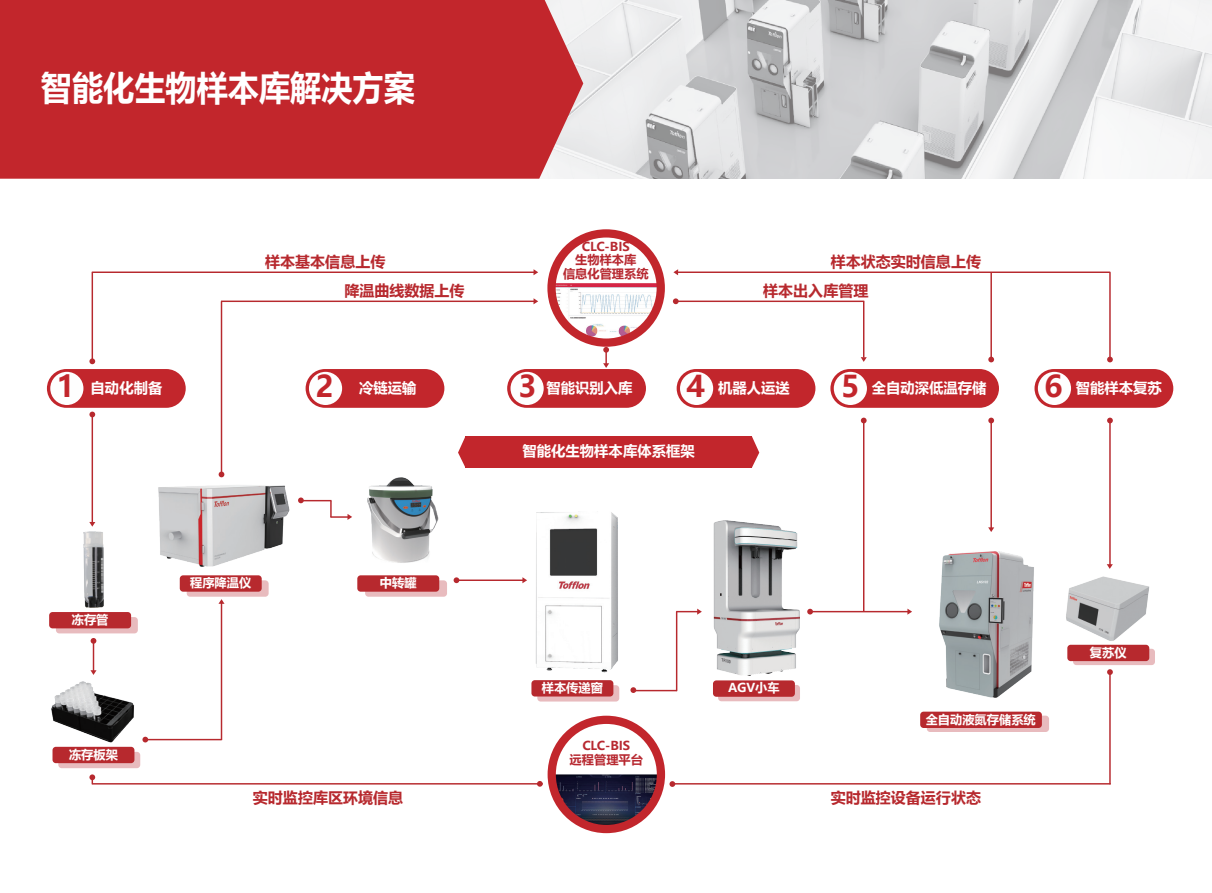
<style>
.page{position:relative;width:1212px;height:893px;background:#fff}
.page>*{position:absolute;margin:0;border:0;box-sizing:border-box;transform-origin:0 0}
.t1{font:700 34.05px "Microsoft Ya Hei";color:#fff;scale:.91 1}
.t2{font:700 29.7px "Microsoft Ya Hei";color:#c2262c}
.t3{font:700 15px "Microsoft Ya Hei";color:#b7292e}
.t4{font:700 14.4px "Microsoft Ya Hei";color:#fff}
.t5{font:700 12.3px "Microsoft Ya Hei";color:#fff}
.t6{font:700 12.3px/13.6px "Microsoft Ya Hei";color:#b72830;text-align:center}
.s1{font-size:29.7px;color:#c2262c}
</style>
<div class="page">
<img style="left:583px;top:0;width:629px;height:179px">
<div style="left:0;top:0;width:583px;height:179px;background:#c2262c"></div>
<hr style="left:1109px;top:422px;width:2px;height:144px;background:#b7292e">
<div style="left:47px;top:369px;width:139px;height:39px;background:#c2262c;border-radius:19px"></div>
<div style="left:50px;top:372px;width:33px;height:33px;background:#fefefe;border-radius:50%"></div>
<div style="left:465px;top:436px;width:287px;height:31px;background:#c2262c"></div>
<svg style="left:752px;top:436px;width:7px;height:31px"></svg>
<svg style="left:458px;top:437px;width:7px;height:30px"></svg>
<div style="left:306px;top:369px;width:138px;height:39px;background:#c2262c;border-radius:19px"></div>
<div style="left:309px;top:372px;width:33px;height:33px;background:#fefefe;border-radius:50%"></div>
<div style="left:507px;top:369px;width:139px;height:39px;background:#c2262c;border-radius:19px"></div>
<div style="left:510px;top:372px;width:34px;height:33px;background:#fefefe;border-radius:50%"></div>
<div style="left:677px;top:369px;width:138px;height:39px;background:#c2262c;border-radius:19px"></div>
<div style="left:680px;top:372px;width:33px;height:33px;background:#fefefe;border-radius:50%"></div>
<div style="left:830px;top:369px;width:169px;height:39px;background:#c2262c;border-radius:19px"></div>
<div style="left:834px;top:372px;width:33px;height:33px;background:#fefefe;border-radius:50%"></div>
<div style="left:1034px;top:369px;width:139px;height:39px;background:#c2262c;border-radius:19px"></div>
<div style="left:1038px;top:372px;width:33px;height:33px;background:#fefefe;border-radius:50%"></div>
<div style="left:56px;top:617px;width:82px;height:16px;background:linear-gradient(to right,#e8bbbe,#e8bbbe);border-radius:3px"></div>
<div style="left:49px;top:612px;width:82px;height:16px;background:#b7292e;border-radius:3px"></div>
<svg style="left:58px;top:752px;width:82px;height:16px"></svg>
<div style="left:53px;top:747px;width:81px;height:16px;background:#b7292e;border-radius:3px"></div>
<div style="left:187px;top:580px;width:82px;height:17px;background:#e8bbbe;border-radius:3px"></div>
<div style="left:180px;top:575px;width:82px;height:17px;background:#b7292e;border-radius:3px"></div>
<div style="left:365px;top:580px;width:82px;height:17px;background:#e8bbbe;border-radius:3px"></div>
<div style="left:357px;top:575px;width:82px;height:17px;background:#b7292e;border-radius:3px"></div>
<svg style="left:537px;top:685px;width:82px;height:16px"></svg>
<div style="left:531px;top:680px;width:82px;height:16px;background:#b7292e;border-radius:3px"></div>
<div style="left:718px;top:685px;width:82px;height:16px;background:#e8bbbe;border-radius:3px"></div>
<div style="left:713px;top:680px;width:82px;height:17px;background:#b7292e;border-radius:3px"></div>
<div style="left:927px;top:716px;width:122px;height:16px;background:#e8bbbe;border-radius:3px"></div>
<div style="left:920px;top:712px;width:122px;height:16px;background:#b7292e;border-radius:3px"></div>
<svg style="left:1073px;top:649px;width:82px;height:16px"></svg>
<div style="left:1067px;top:645px;width:82px;height:16px;background:#b7292e;border-radius:3px"></div>
<hr style="left:92px;top:414px;width:1px;height:110px;background:#b7292e">
<hr style="left:92px;top:272px;width:1px;height:89px;background:#b7292e">
<hr style="left:92px;top:272px;width:443px;height:1px;background:#b7292e">
<hr style="left:221px;top:301px;width:314px;height:1px;background:#b7292e">
<hr style="left:221px;top:301px;width:1px;height:173px;background:#b7292e">
<hr style="left:93px;top:641px;width:1px;height:30px;background:#b7292e">
<hr style="left:92px;top:783px;width:451px;height:1px;background:#b7292e">
<hr style="left:674px;top:783px;width:437px;height:1px;background:#b7292e">
<hr style="left:1109px;top:671px;width:2px;height:113px;background:#b7292e">
<hr style="left:677px;top:272px;width:433px;height:1px;background:#b7292e">
<hr style="left:990px;top:272px;width:2px;height:88px;background:#b7292e">
<hr style="left:990px;top:420px;width:2px;height:109px;background:#b7292e">
<hr style="left:633px;top:690px;width:44px;height:1px;background:#b7292e">
<hr style="left:454px;top:579px;width:70px;height:2px;background:#b7292e">
<hr style="left:300px;top:500px;width:31px;height:1px;background:#b7292e">
<hr style="left:677px;top:301px;width:187px;height:1px;background:#b7292e">
<hr style="left:863px;top:420px;width:1px;height:192px;background:#b7292e">
<hr style="left:810px;top:611px;width:98px;height:1px;background:#b7292e">
<svg style="left:89px;top:358px;width:6px;height:6px"></svg>
<svg style="left:89px;top:412px;width:6px;height:5px"></svg>
<svg style="left:91px;top:638px;width:5px;height:6px"></svg>
<svg style="left:219px;top:472px;width:5px;height:5px"></svg>
<svg style="left:673px;top:298px;width:6px;height:6px"></svg>
<svg style="left:988px;top:357px;width:6px;height:5px"></svg>
<svg style="left:861px;top:418px;width:5px;height:5px"></svg>
<svg style="left:988px;top:418px;width:6px;height:5px"></svg>
<svg style="left:1107px;top:418px;width:6px;height:5px"></svg>
<svg style="left:298px;top:497px;width:6px;height:6px"></svg>
<svg style="left:454px;top:577px;width:5px;height:6px"></svg>
<svg style="left:630px;top:687px;width:6px;height:6px"></svg>
<svg style="left:669px;top:781px;width:6px;height:6px"></svg>
<svg style="left:537px;top:781px;width:6px;height:6px"></svg>
<svg style="left:807px;top:609px;width:6px;height:5px"></svg>
<svg style="left:89px;top:774px;width:6px;height:10px"></svg>
<hr style="left:145px;top:739px;width:76px;height:1px;background:#b7292e">
<hr style="left:221px;top:601px;width:1px;height:139px;background:#b7292e">
<hr style="left:863px;top:301px;width:1px;height:56px;background:#b7292e">
<svg style="left:330px;top:501px;width:22px;height:19px"></svg>
<svg style="left:533px;top:298px;width:5px;height:6px"></svg>
<svg style="left:603px;top:347px;width:6px;height:21px"></svg>
<svg style="left:533px;top:269px;width:5px;height:6px"></svg>
<svg style="left:673px;top:269px;width:5px;height:6px"></svg>
<svg style="left:218px;top:599px;width:7px;height:5px"></svg>
<svg style="left:89px;top:522px;width:6px;height:5px"></svg>
<svg style="left:90px;top:670px;width:7px;height:5px"></svg>
<svg style="left:1107px;top:564px;width:6px;height:5px"></svg>
<svg style="left:907px;top:609px;width:5px;height:6px"></svg>
<svg style="left:861px;top:357px;width:6px;height:5px"></svg>
<svg style="left:988px;top:527px;width:6px;height:5px"></svg>
<svg style="left:676px;top:609px;width:26px;height:6px"></svg>
<svg style="left:522px;top:577px;width:5px;height:6px"></svg>
<img style="left:555px;top:774px;width:103px;height:52px">
<svg style="left:1107px;top:669px;width:6px;height:6px"></svg>
<img style="left:1066px;top:576px;width:84px;height:65px">
<hr style="left:1109px;top:272px;width:2px;height:89px;background:#b7292e">
<hr style="left:676px;top:612px;width:1px;height:79px;background:#b7292e">
<svg style="left:1107px;top:357px;width:6px;height:5px"></svg>
<svg style="left:142px;top:737px;width:6px;height:5px"></svg>
<div style="left:548px;top:716px;width:117px;height:117px;border:8px solid #c2262c;border-radius:50%"></div>
<img style="left:536px;top:512px;width:82px;height:161px">
<img style="left:158px;top:485px;width:132px;height:82px">
<img style="left:52px;top:681px;width:82px;height:62px">
<img style="left:83px;top:532px;width:21px;height:75px">
<img style="left:713px;top:520px;width:87px;height:155px">
<img style="left:553px;top:238px;width:106px;height:106px;border-radius:53px">
<div style="left:547px;top:229px;width:118px;height:118px;border:8px solid #c2262c;border-radius:50%"></div>
<img style="left:367px;top:477px;width:72px;height:86px">
<img style="left:939px;top:552px;width:95px;height:145px">
<h1 class="t1" style="left:41px;top:64px;width:413px">智能化生物样本库解决方案</h1>
<p class="t6" style="left:563px;top:239px;width:87px">CLC-BIS<br>生物样本库<br>信息化管理系统</p>
<p class="t3" style="left:265px;top:251px;width:122px">样本基本信息上传</p>
<p class="t3" style="left:831px;top:251px;width:152px">样本状态实时信息上传</p>
<p class="t3" style="left:344px;top:280px;width:122px">降温曲线数据上传</p>
<p class="t3" style="left:763px;top:280px;width:107px">样本出入库管理</p>
<p class="t4" style="left:57px;top:377px;width:107px"><span class="s1">1</span> 自动化制备</p>
<p class="t4" style="left:316px;top:377px;width:102px"><span class="s1">2</span> 冷链运输</p>
<p class="t4" style="left:518px;top:377px;width:116px"><span class="s1">3</span> 智能识别入库</p>
<h2 class="t2" style="left:686px;top:366px;width:20px">4</h2>
<h2 class="t2" style="left:841px;top:366px;width:20px">5</h2>
<h2 class="t2" style="left:1044px;top:366px;width:20px">6</h2>
<p class="t4" style="left:718px;top:377px;width:73px">机器人运送</p>
<p class="t4" style="left:872px;top:377px;width:116px">全自动深低温存储</p>
<p class="t4" style="left:1076px;top:377px;width:88px">智能样本复苏</p>
<p class="t5" style="left:72px;top:611px;width:38px">冻存管</p>
<p class="t5" style="left:69px;top:746px;width:50px">冻存板架</p>
<p class="t5" style="left:190px;top:574px;width:63px">程序降温仪</p>
<p class="t5" style="left:380px;top:574px;width:38px">中转罐</p>
<p class="t4" style="left:522px;top:441px;width:174px">智能化生物样本库体系框架</p>
<p class="t5" style="left:542px;top:679px;width:63px">样本传递窗</p>
<p class="t5" style="left:728px;top:679px;width:53px">AGV小车</p>
<p class="t6" style="left:570px;top:737px;width:75px;line-height:14.7px">CLC-BIS<br>远程管理平台</p>
<p class="t5" style="left:926px;top:711px;width:112px">全自动液氮存储系统</p>
<p class="t3" style="left:253px;top:787px;width:152px">实时监控库区环境信息</p>
<p class="t3" style="left:831px;top:787px;width:152px">实时监控设备运行状态</p>
<p class="t5" style="left:1090px;top:644px;width:38px">复苏仪</p>
</div>
